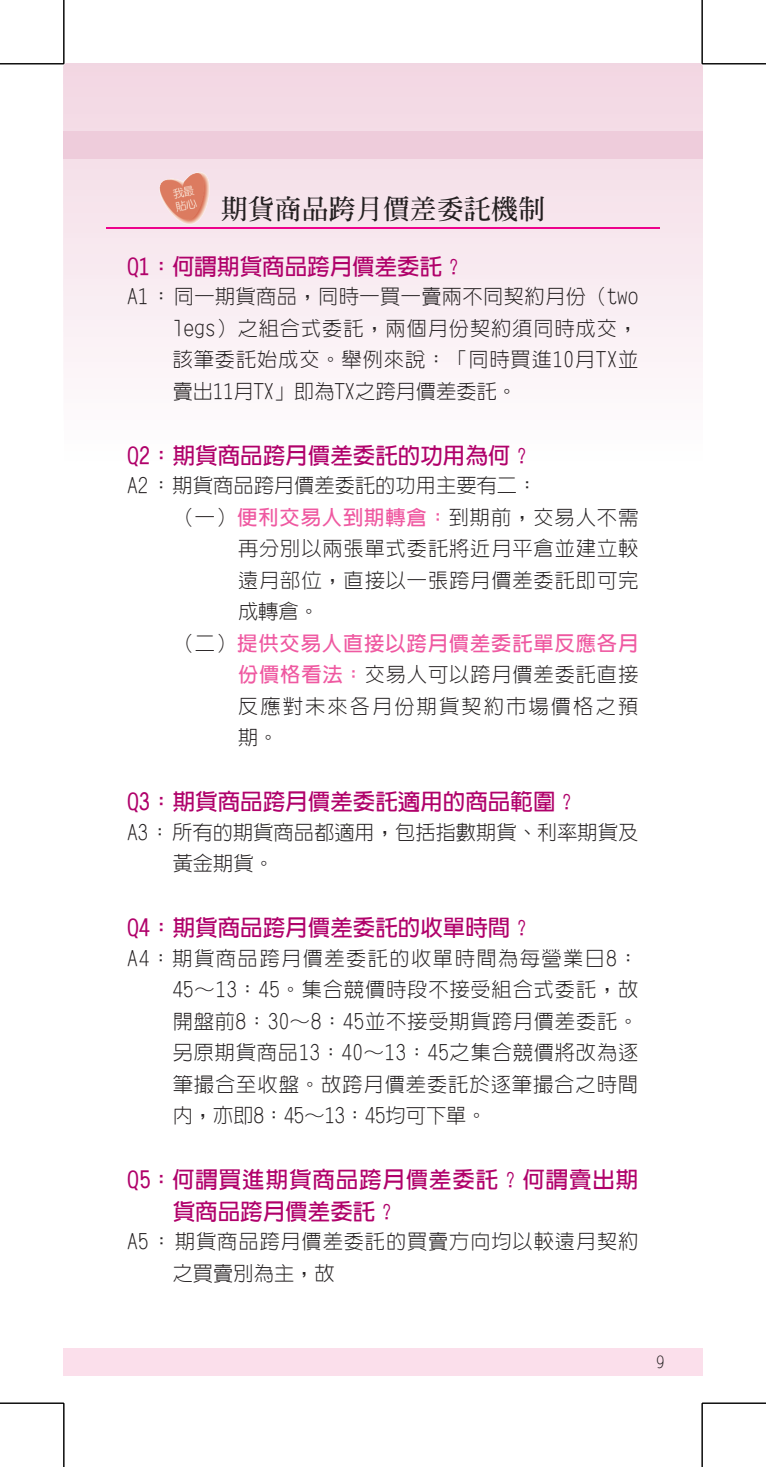
<style>
.page{position:relative;width:766px;height:1467px;background:#fff}
.page>*{position:absolute;margin:0;border:0;box-sizing:border-box;transform-origin:0 0}
.t1{font:700 27px "Inn Ming";color:#231f20}
.t2{font:700 22.5px "New Gothic";color:#b0016a}
.t3{font:700 22.5px/31.5px "New Gothic";letter-spacing:.035em;color:#b0016a}
.t4{font:300 20.25px/31.5px "New Gothic";letter-spacing:.04em;color:#231f20;text-align:justify}
.t5{font:300 20.25px/31.5px "New Gothic";color:#231f20}
.t6{font:700 20.25px "New Gothic";letter-spacing:.045em;color:#ef59a1}
.t7{font:300 20.25px "New Gothic";letter-spacing:.105em;color:#231f20}
.s1{font-weight:700;color:#ef59a1}
.s2{font-weight:300;color:#231f20}
</style>
<div class="page">
<svg style="left:65px;top:64px;width:637px;height:304px"></svg>
<svg style="left:64px;top:64px;width:1px;height:304px"></svg>
<div style="left:64px;top:1348px;width:638px;height:28px;background:#fbdfeb"></div>
<div style="left:64px;top:131px;width:638px;height:28px;background:#eeccdb"></div>
<hr style="left:106px;top:227px;width:553px;height:2px;background:#ed028c">
<img style="left:153px;top:166px;width:67px;height:66px">
<hr style="left:0;top:63px;width:64px;height:1px;background:#000">
<hr style="left:702px;top:63px;width:63px;height:1px;background:#000">
<hr style="left:0;top:1403px;width:64px;height:1px;background:#000">
<hr style="left:702px;top:1403px;width:63px;height:1px;background:#000">
<hr style="left:63px;top:0;width:1px;height:64px;background:#000">
<hr style="left:63px;top:1403px;width:1px;height:64px;background:#000">
<hr style="left:701px;top:0;width:1px;height:64px;background:#000">
<hr style="left:701px;top:1403px;width:1px;height:64px;background:#000">
<h1 class="t1" style="left:221px;top:196px;width:326px">期貨商品跨月價差委託機制</h1>
<p class="t2" style="left:128px;top:255px;width:338px">Q1：何謂期貨商品跨月價差委託？</p>
<p class="t4" style="left:173px;top:281px;width:467px;text-indent:-45px">A1 ：同一期貨商品，同時一買一賣兩不同契約月份（two legs）之組合式委託，兩個月份契約須同時成交，該筆委託始成交。舉例來說：「同時買進10月TX並賣出11 月TX」即為TX之跨月價差委託。</p>
<p class="t2" style="left:128px;top:444px;width:407px">Q2：期貨商品跨月價差委託的功用為何？</p>
<p class="t5" style="left:128px;top:470px;width:411px">A2 ：期貨商品跨月價差委託的功用主要有二：</p>
<p class="t4" style="left:174px;top:502px;width:466px">（一）<span class="s1">便利交易人到期轉倉：</span>到期前，交易人不需</p>
<p class="t4" style="left:238px;top:533px;width:402px">再分別以兩張單式委託將近月平倉並建立較</p>
<p class="t4" style="left:238px;top:565px;width:402px">遠月部位，直接以一張跨月價差委託即可完</p>
<p class="t4" style="left:238px;top:596px;width:83px">成轉倉。</p>
<p class="t6" style="left:174px;top:633px;width:466px"><span class="s2">（二）</span>提供交易人直接以跨月價差委託單反應各月</p>
<p class="t4" style="left:238px;top:659px;width:402px"><span class="s1">份價格看法：</span>交易人可以跨月價差委託直接</p>
<p class="t7" style="left:238px;top:696px;width:401px">反應對未來各月份期貨契約市場價格之預</p>
<p class="t4" style="left:238px;top:722px;width:42px">期。</p>
<p class="t2" style="left:128px;top:791px;width:452px">Q3：期貨商品跨月價差委託適用的商品範圍？</p>
<p class="t5" style="left:173px;top:817px;width:467px;text-indent:-45px">A3：所有的期貨商品都適用，包括指數期貨、利率期貨及黃金期貨。</p>
<p class="t2" style="left:128px;top:917px;width:407px">Q4：期貨商品跨月價差委託的收單時間？</p>
<p class="t4" style="left:173px;top:943px;width:467px;text-indent:-45px">A4：期貨商品跨月價差委託的收單時間為每營業日8：45～13：45。集合競價時段不接受組合式委託，故開盤前8：30～8：45並不接受期貨跨月價差委託。另原期貨商品13：40～13：45之集合競價將改為逐筆撮合至收盤。故跨月價差委託於逐筆撮合之時間內，亦即8：45～13：45均可下單。</p>
<p class="t3" style="left:173px;top:1164px;width:467px;text-indent:-45px">Q5：何謂買進期貨商品跨月價差委託？何謂賣出期貨商品跨月價差委託？</p>
<p class="t4" style="left:173px;top:1226px;width:467px;text-indent:-45px">A5：期貨商品跨月價差委託的買賣方向均以較遠月契約之買賣別為主，故</p>
</div>
